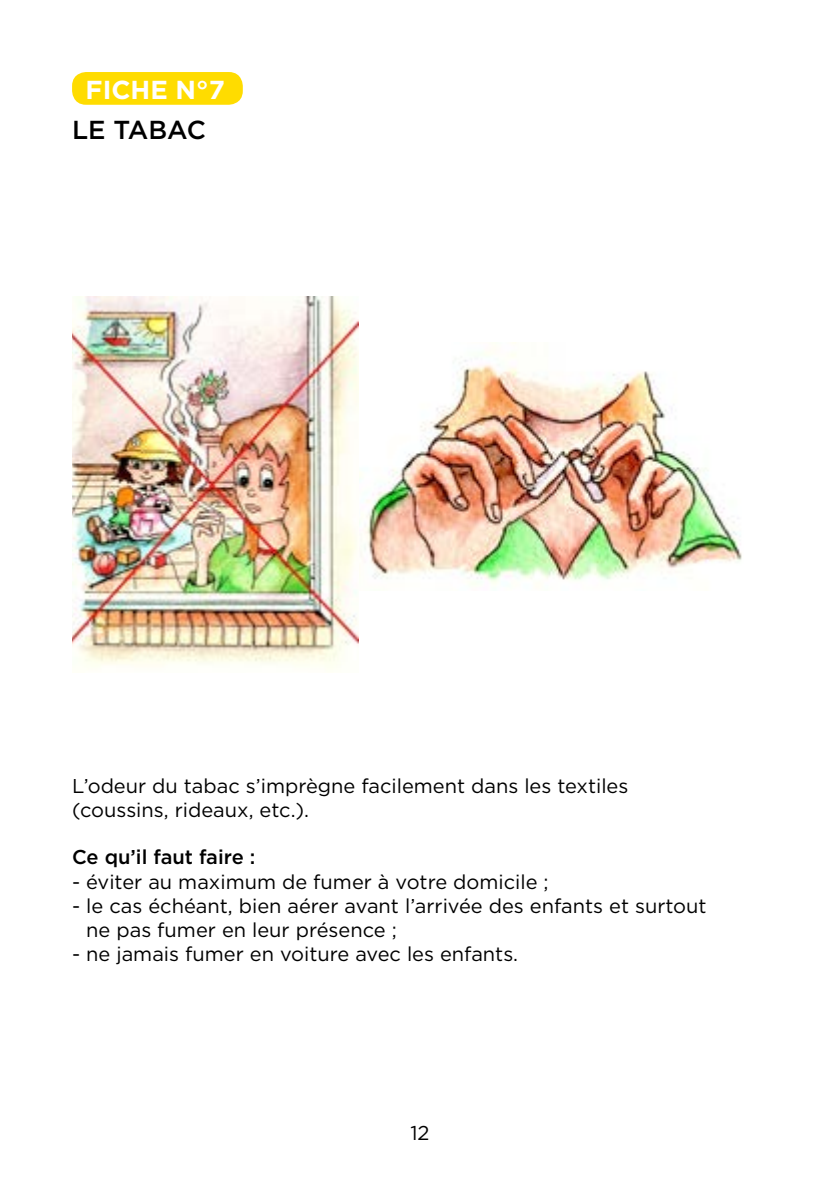
<style>
.page{position:relative;width:840px;height:1191px;background:#fff}
.page>*{position:absolute;margin:0;border:0;box-sizing:border-box;transform-origin:0 0}
.t1{font:700 26px "Gotham";color:#fff}
.t2{font:500 26px "Gotham";color:#000}
.t3{font:20px/24px "Gotham";color:#000}
.t4{font:500 20px "Gotham";color:#000}
</style>
<div class="page">
<img style="left:358px;top:342px;width:384px;height:243px">
<div style="left:72px;top:72px;width:171px;height:33px;background:#ffdc00;border-radius:14px"></div>
<img style="left:72px;top:296px;width:286px;height:374px">
<h1 class="t1" style="left:85px;top:72px;width:141px">FICHE N°7</h1>
<h1 class="t2" style="left:72px;top:113px;width:135px">LE TABAC</h1>
<p class="t3" style="left:72px;top:773px;width:557px">L’odeur du tabac s’imprègne facilement dans les textiles (coussins, rideaux, etc.).</p>
<p class="t4" style="left:72px;top:843px;width:185px">Ce qu’il faut faire :</p>
<p class="t3" style="left:72px;top:869px;width:478px">- éviter au maximum de fumer à votre domicile ;</p>
<p class="t3" style="left:86px;top:893px;width:621px;text-indent:-14px">- le cas échéant, bien aérer avant l’arrivée des enfants et surtout ne pas fumer en leur présence ;</p>
<p class="t3" style="left:72px;top:941px;width:447px">- ne jamais fumer en voiture avec les enfants.</p>
<p class="t3" style="left:410px;top:1120px;width:21px">12</p>
</div>
